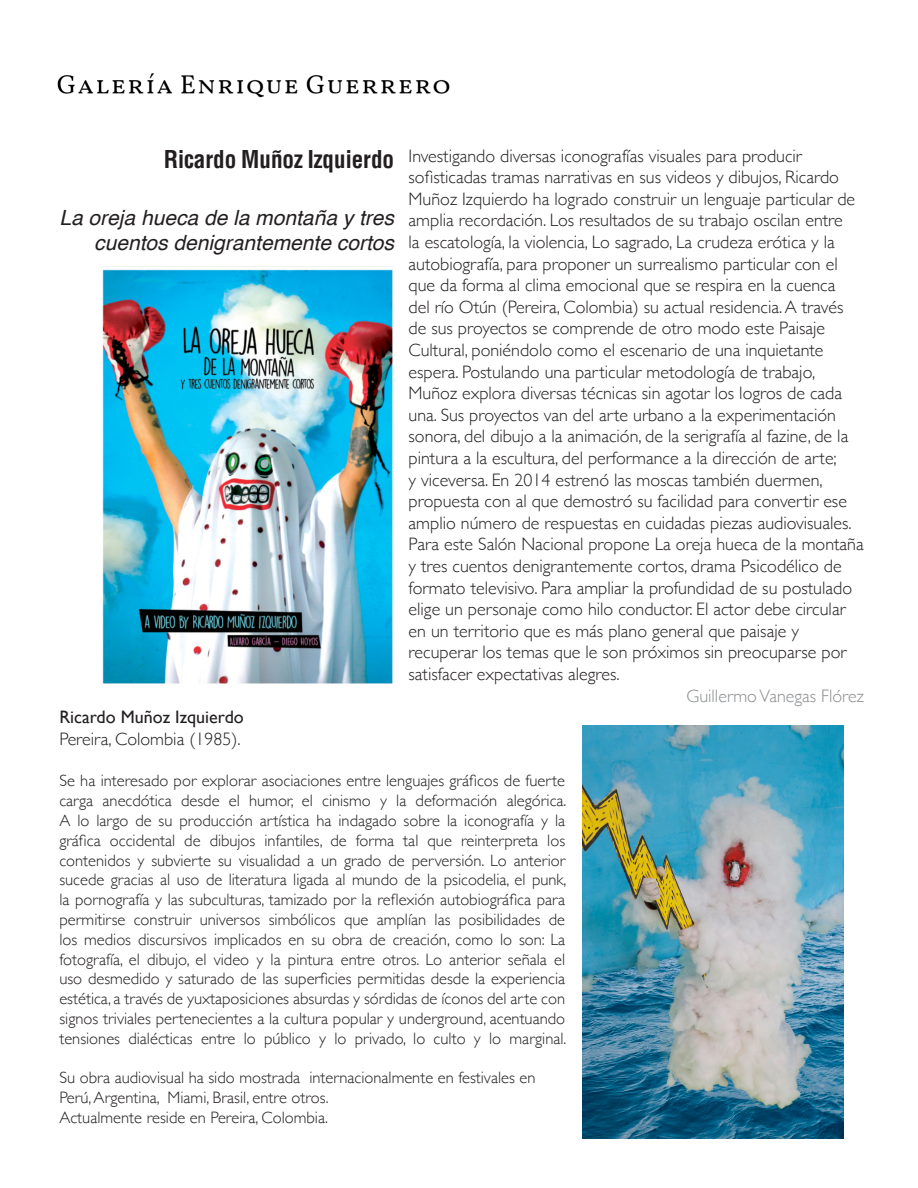
<style>
.page{position:relative;width:918px;height:1188px;background:#fff}
.page>*{position:absolute;margin:0;border:0;box-sizing:border-box;transform-origin:0 0}
.t1{font:700 condensed 24px "Helvetica";color:#231f20}
.t2{font:italic 21px/25.2px "Helvetica";color:#231f20;text-align:right}
.t3{font:300 18px/21.6px "Gill Sans";color:#231f20}
.t4{font:300 18px "Gill Sans";color:#8b8d90}
.t5{font:18px "Gill Sans";color:#231f20}
.t6{font:300 16.5px/19.8px "Gill Sans";color:#231f20;text-align:justify}
</style>
<div class="page">
<img style="left:57px;top:73px;width:393px;height:25px">
<img style="left:101px;top:266px;width:293px;height:418px">
<img style="left:582px;top:725px;width:261px;height:413px">
<p class="t1" style="left:164px;top:145px;width:231px">Ricardo Muñoz Izquierdo</p>
<p class="t2" style="left:59px;top:206px;width:336px">La oreja hueca de la montaña y tres cuentos denigrantemente cortos</p>
<p class="t3" style="left:409px;top:144px;width:457px">Investigando diversas iconografías visuales para producir sofisticadas tramas narrativas en sus videos y dibujos, Ricardo Muñoz Izquierdo ha logrado construir un lenguaje particular de amplia recordación. Los resultados de su trabajo oscilan entre<br>la escatología, la violencia, Lo sagrado, La crudeza erótica y la autobiografía, para proponer un surrealismo particular con el que da forma al clima emocional que se respira en la cuenca<br>del río Otún (Pereira, Colombia) su actual residencia. A través de sus proyectos se comprende de otro modo este Paisaje Cultural, poniéndolo como el escenario de una inquietante espera. Postulando una particular metodología de trabajo, Muñoz explora diversas técnicas sin agotar los logros de cada una. Sus proyectos van del arte urbano a la experimentación sonora, del dibujo a la animación, de la serigrafía al fazine, de la pintura a la escultura, del performance a la dirección de arte;<br>y viceversa. En 2014 estrenó las moscas también duermen, propuesta con al que demostró su facilidad para convertir ese amplio número de respuestas en cuidadas piezas audiovisuales.<br>Para este Salón Nacional propone La oreja hueca de la montaña y tres cuentos denigrantemente cortos, drama Psicodélico de formato televisivo. Para ampliar la profundidad de su postulado elige un personaje como hilo conductor. El actor debe circular en un territorio que es más plano general que paisaje y recuperar los temas que le son próximos sin preocuparse por satisfacer expectativas alegres.</p>
<p class="t4" style="left:686px;top:681px;width:179px">Guillermo Vanegas Flórez</p>
<p class="t5" style="left:59px;top:707px;width:186px">Ricardo Muñoz Izquierdo</p>
<p class="t3" style="left:59px;top:728px;width:183px">Pereira, Colombia (1985).</p>
<p class="t6" style="left:59px;top:770px;width:509px">Se ha interesado por explorar asociaciones entre lenguajes gráficos de fuerte carga anecdótica desde el humor, el cinismo y la deformación alegórica.<br>A lo largo de su producción artística ha indagado sobre la iconografía y la gráfica occidental de dibujos infantiles, de forma tal que reinterpreta los contenidos y subvierte su visualidad a un grado de perversión. Lo anterior sucede gracias al uso de literatura ligada al mundo de la psicodelia, el punk, la pornografía y las subculturas, tamizado por la reflexión autobiográfica para permitirse construir universos simbólicos que amplían las posibilidades de los medios discursivos implicados en su obra de creación, como lo son: La fotografía, el dibujo, el video y la pintura entre otros. Lo anterior señala el uso desmedido y saturado de las superficies permitidas desde la experiencia estética, a través de yuxtaposiciones absurdas y sórdidas de íconos del arte con signos triviales pertenecientes a la cultura popular y underground, acentuando tensiones dialécticas entre lo público y lo privado, lo culto y lo marginal.</p>
<p class="t6" style="left:59px;top:1067px;width:478px">Su obra audiovisual ha sido mostrada internacionalmente en festivales en<br>Perú, Argentina, Miami, Brasil, entre otros.</p>
<p class="t6" style="left:59px;top:1107px;width:270px">Actualmente reside en Pereira, Colombia.</p>
</div>
